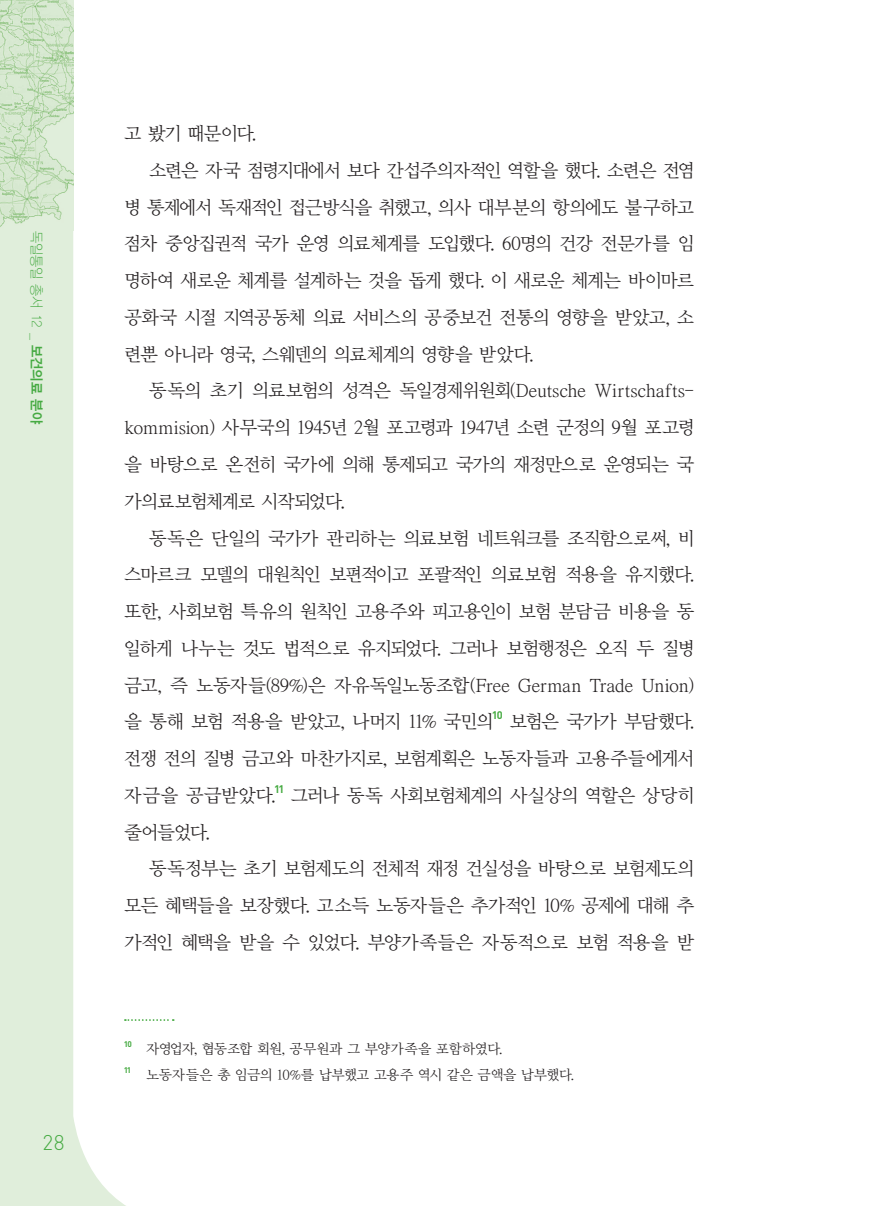
<style>
.page{position:relative;width:893px;height:1206px;background:#fff}
.page>*{position:absolute;margin:0;border:0;box-sizing:border-box;transform-origin:0 0}
.t1{font:300 21px "DIN Pro";color:#46aa42}
.본문{font:18.72px/36.8px "Ymjo 420";letter-spacing:-.12em;color:#231f20;text-align:justify}
.각주내용{font:14px "Ymjo 420";letter-spacing:-.09em;color:#231f20}
.t2{font:14px "YDIYGO310";letter-spacing:-.03em;color:#46aa42;scale:.95 1}
.s1{font-family:"YDIYGO340"}
</style>
<div class="page">
<svg style="left:0;top:0;width:162px;height:1205px"></svg>
<img style="left:0;top:0;width:73px;height:230px">
<svg style="left:125px;top:1019px;width:49px;height:1px"></svg>
<p class="t2" style="left:44px;top:231px;width:205px;rotate:90deg">독일통일 총서 12 _ <span class="s1">보건의료 분야</span></p>
<p class="t1" style="left:43px;top:1127px;width:23px">28</p>
<p class="본문" style="left:124px;top:116px;width:135px">고 봤기 때문이다.</p>
<p class="본문" style="left:123px;top:153px;width:574px;text-indent:25px">소련은 자국 점령지대에서 보다 간섭주의자적인 역할을 했다. 소련은 전염 병 통제에서 독재적인 접근방식을 취했고, 의사 대부분의 항의에도 불구하고 점차 중앙집권적 국가 운영 의료체계를 도입했다. 60명의 건강 전문가를 임 명하여 새로운 체계를 설계하는 것을 돕게 했다. 이 새로운 체계는 바이마르 공화국 시절 지역공동체 의료 서비스의 공중보건 전통의 영향을 받았고, 소 련뿐 아니라 영국, 스웨덴의 의료체계의 영향을 받았다.</p>
<p class="본문" style="left:124px;top:373px;width:574px;text-indent:25px">동독의 초기 의료보험의 성격은 독일경제위원회(Deutsche Wirtschafts&shy;kommision) 사무국의 1945년 2월 포고령과 1947년 소련 군정의 9월 포고령 을 바탕으로 온전히 국가에 의해 통제되고 국가의 재정만으로 운영되는 국 가의료보험체계로 시작되었다.</p>
<p class="본문" style="left:123px;top:520px;width:574px;text-indent:25px">동독은 단일의 국가가 관리하는 의료보험 네트워크를 조직함으로써, 비 스마르크 모델의 대원칙인 보편적이고 포괄적인 의료보험 적용을 유지했다. 또한, 사회보험 특유의 원칙인 고용주와 피고용인이 보험 분담금 비용을 동 일하게 나누는 것도 법적으로 유지되었다. 그러나 보험행정은 오직 두 질병 금고, 즉 노동자들(89%)은 자유독일노동조합(Free German Trade Union) 을 통해 보험 적용을 받았고, 나머지 11% 국민의<sup>10</sup> 보험은 국가가 부담했다. 전쟁 전의 질병 금고와 마찬가지로, 보험계획은 노동자들과 고용주들에게서 자금을 공급받았다.<sup>11</sup> 그러나 동독 사회보험체계의 사실상의 역할은 상당히 줄어들었다.</p>
<p class="본문" style="left:124px;top:851px;width:574px;text-indent:25px">동독정부는 초기 보험제도의 전체적 재정 건실성을 바탕으로 보험제도의 모든 혜택들을 보장했다. 고소득 노동자들은 추가적인 10% 공제에 대해 추 가적인 혜택을 받을 수 있었다. 부양가족들은 자동적으로 보험 적용을 받</p>
<p class="각주내용" style="left:124px;top:1041px;width:381px"><sup>10</sup> 자영업자, 협동조합 회원, 공무원과 그 부양가족을 포함하였다.</p>
<p class="각주내용" style="left:124px;top:1067px;width:452px"><sup>11</sup> 노동자들은 총 임금의 10%를 납부했고 고용주 역시 같은 금액을 납부했다.</p>
</div>
